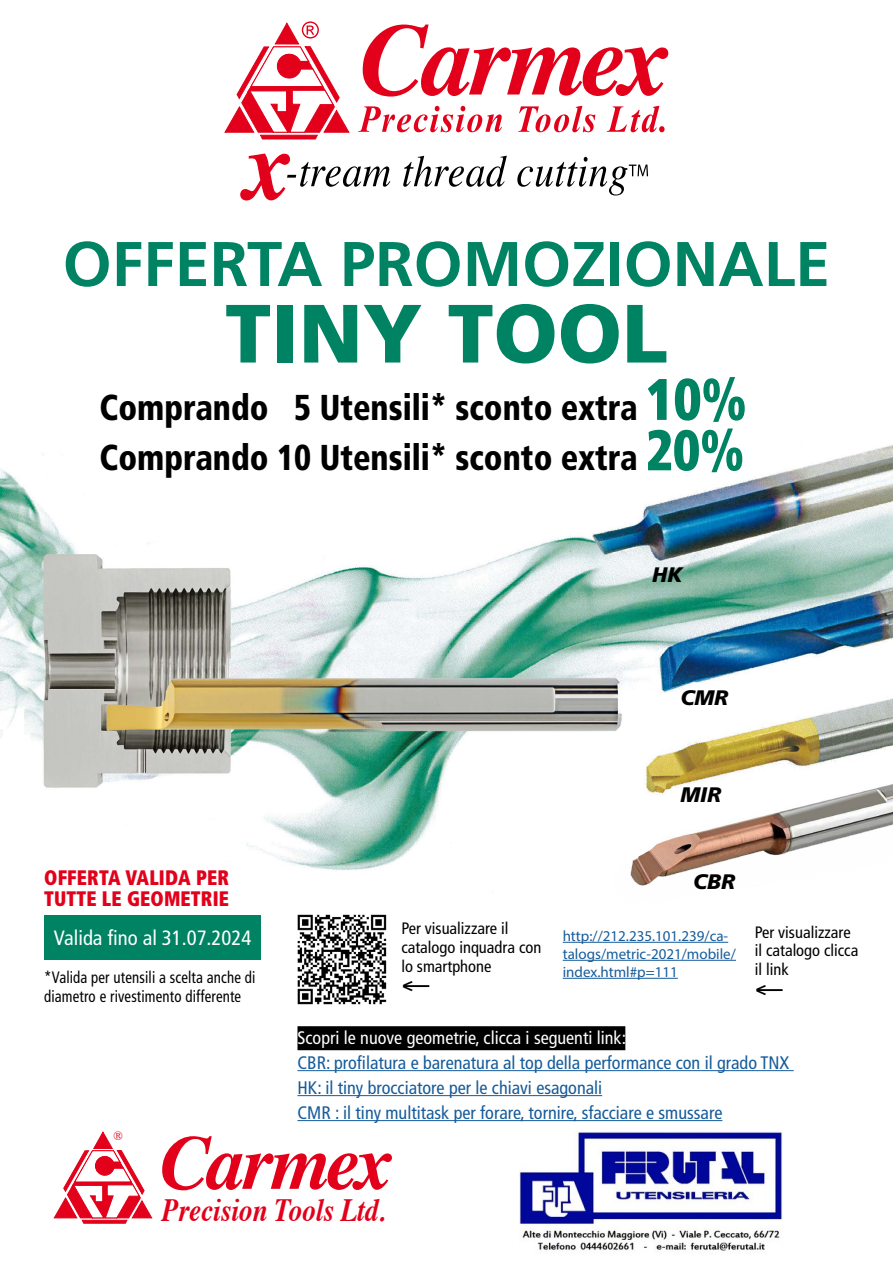
<style>
.page{position:relative;width:893px;height:1263px;background:#fff}
.page>*{position:absolute;margin:0;border:0;box-sizing:border-box;transform-origin:0 0}
.t1{font:900 82.5px "Frutiger LT Std";color:#008363}
.t2{font:700 63px "Frutiger LT Std";color:#008363}
.t3{font:900 condensed 36px/50.4px "Frutiger LT Std";color:#000;scale:.91 1}
.t4{font:italic 700 32.4px "Times";color:#e2001a;scale:.84 1}
.t5{font:900 condensed 21px/21px "Frutiger LT Std";letter-spacing:.01em;color:#e2001a;scale:.9 1}
.t6{font:italic 900 21px "Frutiger LT Std";color:#000}
.t7{font:condensed 20.7px "Frutiger LT Std";color:#fff}
.t8{font:condensed 18.15px/24.9px "Frutiger LT Std";color:#165b9a}
.t9{font:condensed 18.15px "Frutiger LT Std";color:#fff}
.t10{font:condensed 16.5px/18.9px "Frutiger LT Std";color:#000}
.t11{font:condensed 16.5px/19.5px "Frutiger LT Std";color:#000;scale:.9 1}
.t12{font:15px/18px "Myriad Pro";color:#165b9a}
.t13{font:12.45px "Times";color:#e2001a}
.s1{font-size:58.5px;color:#008363}
.s2{font-size:57.15px;color:#008363}
</style>
<div class="page">
<div style="left:44px;top:915px;width:217px;height:45px;background:#008363"></div>
<img style="left:0;top:445px;width:893px;height:441px">
<svg style="left:162px;top:1136px;width:230px;height:54px"></svg>
<svg style="left:54px;top:1132px;width:98px;height:91px"></svg>
<div style="left:297px;top:1026px;width:328px;height:24px;background:#000"></div>
<hr style="left:297px;top:1070px;width:497px;height:1px;background:#165b9a">
<hr style="left:297px;top:1095px;width:305px;height:1px;background:#165b9a">
<hr style="left:297px;top:1120px;width:425px;height:1px;background:#165b9a">
<img style="left:297px;top:914px;width:90px;height:91px">
<hr style="left:563px;top:942px;width:165px;height:1px;background:#165b9a">
<hr style="left:563px;top:960px;width:173px;height:1px;background:#165b9a">
<hr style="left:563px;top:978px;width:115px;height:1px;background:#165b9a">
<svg style="left:358px;top:106px;width:307px;height:26px"></svg>
<svg style="left:363px;top:25px;width:305px;height:72px"></svg>
<svg style="left:224px;top:21px;width:126px;height:118px"></svg>
<svg style="left:240px;top:153px;width:408px;height:47px"></svg>
<img style="left:519px;top:1131px;width:264px;height:123px">
<h2 class="t2" style="left:63px;top:227px;width:769px">OFFERTA PROMOZIONALE</h2>
<h1 class="t1" style="left:225px;top:284px;width:444px">TINY TOOL</h1>
<h3 class="t3" style="left:100px;top:382px;width:713px">Comprando 5 Utensili* sconto extra <span class="s1">10%<br></span>Comprando 10 Utensili* sconto extra <span class="s2">20%</span></h3>
<p class="t6" style="left:652px;top:562px;width:32px">HK</p>
<p class="t6" style="left:680px;top:685px;width:49px">CMR</p>
<p class="t5" style="left:44px;top:867px;width:207px">OFFERTA VALIDA PER<br>TUTTE LE GEOMETRIE</p>
<p class="t7" style="left:54px;top:926px;width:199px">Valida fino al 31.07.2024</p>
<p class="t11" style="left:44px;top:967px;width:236px">*Valida per utensili a scelta anche di diametro e rivestimento differente</p>
<p class="t13" style="left:113px;top:1124px;width:11px">®</p>
<p class="t6" style="left:680px;top:782px;width:42px">MIR</p>
<p class="t6" style="left:693px;top:869px;width:44px">CBR</p>
<p class="t10" style="left:401px;top:919px;width:141px">Per visualizzare il catalogo inquadra con lo smartphone</p>
<p class="t10" style="left:755px;top:922px;width:105px">Per visualizzare il catalogo clicca il link</p>
<p class="t12" style="left:563px;top:926px;width:175px">http://212.235.101.239/ca&shy;talogs/metric-2021/mobile/ index.html#p=111</p>
<p class="t9" style="left:297px;top:1027px;width:330px">Scopri le nuove geometrie, clicca i seguenti link:</p>
<p class="t8" style="left:297px;top:1050px;width:493px">CBR: profilatura e barenatura al top della performance con il grado TNX<br>HK: il tiny brocciatore per le chiavi esagonali<br>CMR : il tiny multitask per forare, tornire, sfacciare e smussare</p>
<h3 class="t4" style="left:162px;top:1179px;width:267px">Precision Tools Ltd.</h3>
</div>
